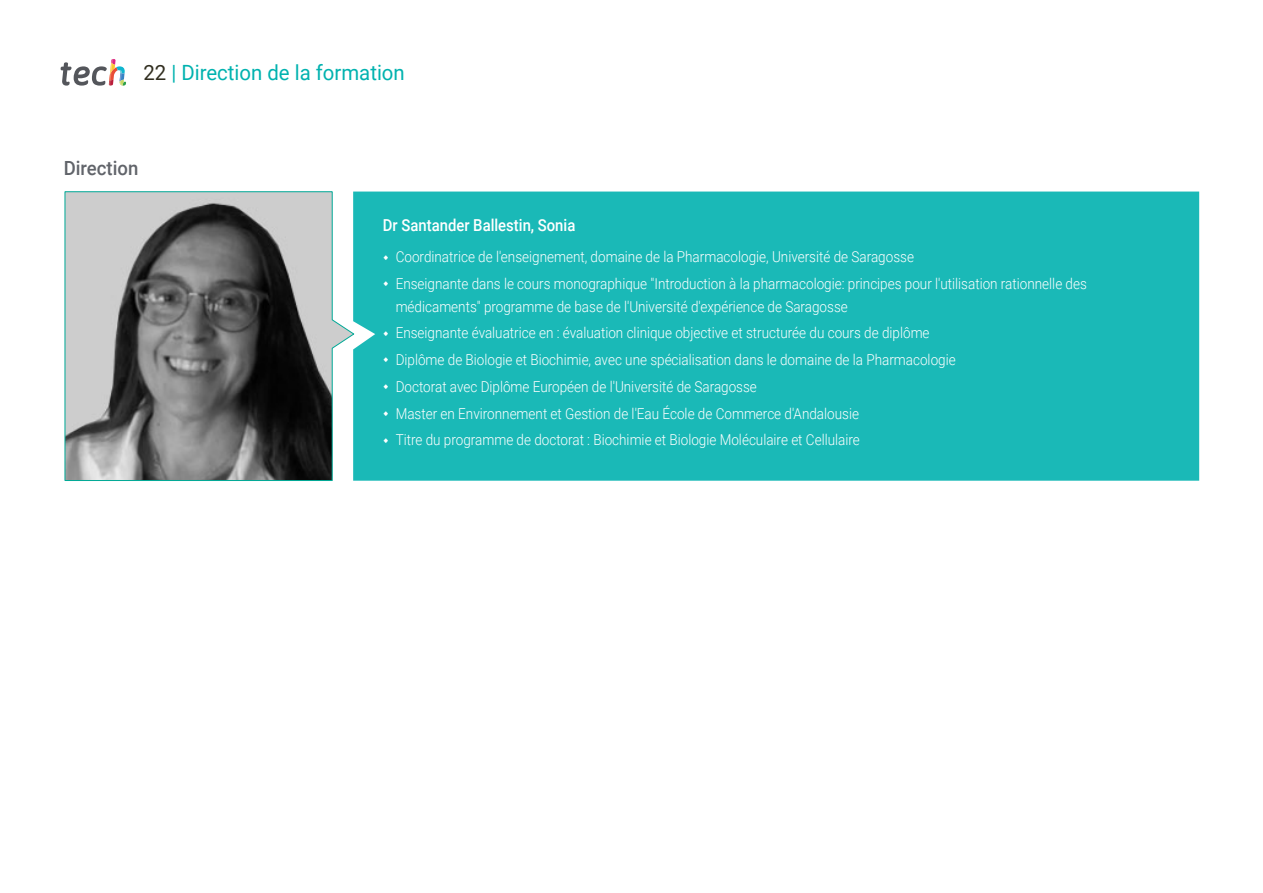
<style>
.page{position:relative;width:1263px;height:893px;background:#fff}
.page>*{position:absolute;margin:0;border:0;box-sizing:border-box;transform-origin:0 0}
.t1{font:21px "Roboto";color:#00b2af}
.t2{font:500 19.5px "Roboto";color:#61646a;scale:.95 1}
.t3{font:500 16.5px "Roboto";color:#fff;scale:.9 1}
.t4{font:300 15px/26.7px "Roboto";color:#fff;scale:.9 1}
.s1{color:#312e20}
</style>
<div class="page">
<div style="left:354px;top:192px;width:845px;height:289px;background:#1ab9b7"></div>
<svg style="left:65px;top:191px;width:289px;height:290px;background:#818383"></svg>
<svg style="left:61px;top:59px;width:65px;height:27px"></svg>
<svg style="left:384px;top:255px;width:4px;height:5px"></svg>
<svg style="left:384px;top:282px;width:4px;height:5px"></svg>
<svg style="left:384px;top:331px;width:4px;height:5px"></svg>
<svg style="left:384px;top:358px;width:4px;height:5px"></svg>
<svg style="left:384px;top:384px;width:4px;height:5px"></svg>
<svg style="left:384px;top:411px;width:4px;height:5px"></svg>
<svg style="left:384px;top:438px;width:4px;height:5px"></svg>
<h1 class="t1" style="left:144px;top:57px;width:263px"><span class="s1">22</span> | Direction de la formation</h1>
<h2 class="t2" style="left:64px;top:154px;width:80px">Direction</h2>
<p class="t3" style="left:383px;top:213px;width:215px">Dr Santander Ballestin, Sonia</p>
<p class="t4" style="left:396px;top:243px;width:769px">Coordinatrice de l'enseignement, domaine de la Pharmacologie, Université de Saragosse<br>Enseignante dans le cours monographique "Introduction à la pharmacologie: principes pour l'utilisation rationnelle des</p>
<p class="t4" style="left:396px;top:292px;width:624px">médicaments" programme de base de l'Université d'expérience de Saragosse<br>Enseignante évaluatrice en : évaluation clinique objective et structurée du cours de diplôme Diplôme de Biologie et Biochimie, avec une spécialisation dans le domaine de la Pharmacologie Doctorat avec Diplôme Européen de l'Université de Saragosse<br>Master en Environnement et Gestion de l'Eau École de Commerce d'Andalousie<br>Titre du programme de doctorat : Biochimie et Biologie Moléculaire et Cellulaire</p>
</div>
